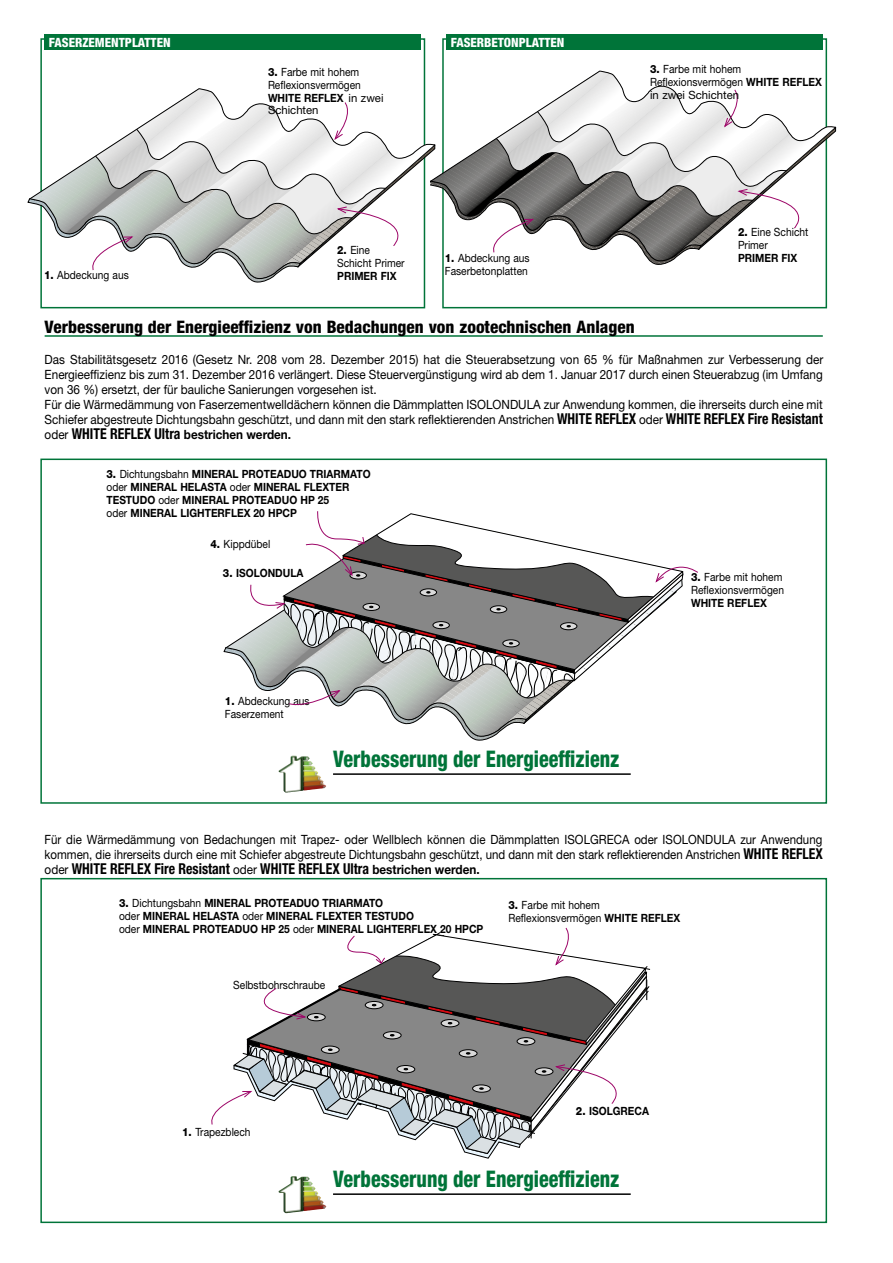
<style>
.page{position:relative;width:893px;height:1263px;background:#fff}
.page>*{position:absolute;margin:0;border:0;box-sizing:border-box;transform-origin:0 0}
.t1{font:800 condensed 22.8px "Helvetica Neue";color:#007439;scale:.88 1}
.t2{font:800 condensed 17.25px "Helvetica Neue";color:#000}
.t3{font:700 condensed 15px "Helvetica Neue";color:#000;scale:.92 1}
.t4{font:12.75px/15px "Helvetica Neue";color:#000;scale:.92 1}
.t5{font:12.75px/15px "Helvetica Neue";color:#000;scale:.9 1}
.t6{font:800 condensed 12.75px "Helvetica Neue";color:#fff}
.t7{font:11.4px/12.9px "Helvetica Neue";color:#000;scale:.9 1}
.t8{font:700 11.4px/12.9px "Helvetica Neue";color:#000;scale:.9 1}
.s1{font-weight:800}
.s2{font-weight:700}
.s3{font-weight:700;font-stretch:condensed;font-size:15px}
.s4{font-weight:400}
.s5{font-weight:400;font-stretch:normal;font-size:12.75px}
.s6{font-stretch:normal;font-size:12.75px}
</style>
<div class="page">
<div style="left:40px;top:459px;width:787px;height:345px;background:#fff;border:2px solid #007439"></div>
<div style="left:40px;top:878px;width:787px;height:345px;background:#fff;border:2px solid #007439"></div>
<div style="left:40px;top:38px;width:385px;height:270px;background:#fff;border:2px solid #007439"></div>
<div style="left:45px;top:34px;width:376px;height:15px;background:#007439"></div>
<div style="left:442px;top:38px;width:385px;height:270px;background:#fff;border:2px solid #007439"></div>
<div style="left:446px;top:34px;width:377px;height:15px;background:#007439"></div>
<svg style="left:211px;top:927px;width:439px;height:232px"></svg>
<svg style="left:27px;top:71px;width:809px;height:212px"></svg>
<svg style="left:223px;top:511px;width:475px;height:230px"></svg>
<hr style="left:45px;top:335px;width:778px;height:2px;background:#007439">
<hr style="left:333px;top:773px;width:298px;height:2px;background:#000">
<img style="left:278px;top:756px;width:48px;height:37px">
<hr style="left:333px;top:1193px;width:298px;height:2px;background:#000">
<img style="left:278px;top:1176px;width:48px;height:37px">
<p class="t6" style="left:49px;top:34px;width:123px">FASERZEMENTPLATTEN</p>
<p class="t6" style="left:451px;top:34px;width:115px">FASERBETONPLATTEN</p>
<p class="t7" style="left:268px;top:65px;width:130px"><span class="s1">3.</span> Farbe mit hohem<br>Reflexionsvermögen<br><span class="s2">WHITE REFLEX</span> in zwei<br>Schichten</p>
<p class="t7" style="left:650px;top:63px;width:192px"><span class="s1">3.</span> Farbe mit hohem<br>Reflexionsvermögen <span class="s2">WHITE REFLEX </span>in zwei Schichten</p>
<p class="t7" style="left:337px;top:243px;width:76px"><span class="s1">2.</span> Eine<br>Schicht Primer</p>
<p class="t7" style="left:44px;top:269px;width:96px"><span class="s1">1.</span> Abdeckung aus</p>
<p class="t8" style="left:337px;top:269px;width:68px">PRIMER FIX</p>
<p class="t7" style="left:738px;top:226px;width:80px"><span class="s1">2.</span> Eine Schicht<br>Primer</p>
<p class="t7" style="left:445px;top:251px;width:96px"><span class="s1">1.</span> Abdeckung aus</p>
<p class="t8" style="left:738px;top:251px;width:68px">PRIMER FIX</p>
<p class="t7" style="left:445px;top:264px;width:94px">Faserbetonplatten</p>
<h2 class="t2" style="left:45px;top:316px;width:591px">Verbesserung der Energieeffizienz von Bedachungen von zootechnischen Anlagen</h2>
<p class="t4" style="left:45px;top:352px;width:848px">Das Stabilitätsgesetz 2016 (Gesetz Nr. 208 vom 28. Dezember 2015) hat die Steuerabsetzung von 65 % für Maßnahmen zur Verbesserung der Energieeffizienz bis zum 31. Dezember 2016 verlängert. Diese Steuervergünstigung wird ab dem 1. Januar 2017 durch einen Steuerabzug (im Umfang von 36 %) ersetzt, der für bauliche Sanierungen vorgesehen ist.<br>Für die Wärmedämmung von Faserzementwelldächern können die Dämmplatten ISOLONDULA zur Anwendung kommen, die ihrerseits durch eine mit Schiefer abgestreute Dichtungsbahn geschützt, und dann mit den stark reflektierenden Anstrichen <span class="s3">WHITE REFLEX</span> oder <span class="s3">WHITE REFLEX Fire Resistant </span>oder <span class="s3">WHITE REFLEX Ultra</span> <span class="s2">bestrichen werden.</span></p>
<p class="t8" style="left:106px;top:467px;width:295px"><span class="s1">3.</span> <span class="s4">Dichtungsbahn</span> MINERAL PROTEADUO TRIARMATO <span class="s4">oder</span> MINERAL HELASTA <span class="s4">oder</span> MINERAL FLEXTER TESTUDO <span class="s4">oder</span> MINERAL PROTEADUO HP 25<br><span class="s4">oder</span> MINERAL LIGHTERFLEX 20 HPCP</p>
<p class="t7" style="left:210px;top:537px;width:68px"><span class="s1">4.</span> Kippdübel</p>
<p class="t8" style="left:223px;top:566px;width:91px"><span class="s1">3.</span> ISOLONDULA</p>
<p class="t7" style="left:225px;top:694px;width:96px"><span class="s1">1.</span> Abdeckung aus<br>Faserzement</p>
<h1 class="t1" style="left:333px;top:745px;width:327px">Verbesserung der Energieeffizienz</h1>
<p class="t7" style="left:691px;top:570px;width:105px"><span class="s1">3.</span> Farbe mit hohem<br>Reflexionsvermögen</p>
<p class="t8" style="left:691px;top:596px;width:86px">WHITE REFLEX</p>
<p class="t5" style="left:45px;top:832px;width:866px">Für die Wärmedämmung von Bedachungen mit Trapez- oder Wellblech können die Dämmplatten ISOLGRECA oder ISOLONDULA zur Anwendung kommen, die ihrerseits durch eine mit Schiefer abgestreute Dichtungsbahn geschützt, und dann mit den stark reflektierenden Anstrichen <span class="s3">WHITE REFLEX</span></p>
<p class="t3" style="left:45px;top:860px;width:474px"><span class="s5">oder</span> WHITE REFLEX Fire Resistant <span class="s5">oder</span> WHITE REFLEX Ultra <span class="s6">bestrichen werden.</span></p>
<p class="t8" style="left:119px;top:896px;width:406px"><span class="s1">3.</span> <span class="s4">Dichtungsbahn</span> MINERAL PROTEADUO TRIARMATO<br><span class="s4">oder</span> MINERAL HELASTA <span class="s4">oder</span> MINERAL FLEXTER TESTUDO<br><span class="s4">oder</span> MINERAL PROTEADUO HP 25 <span class="s4">oder</span> MINERAL LIGHTERFLEX 20 HPCP</p>
<p class="t7" style="left:233px;top:978px;width:104px">Selbstbohrschraube</p>
<p class="t7" style="left:508px;top:898px;width:192px"><span class="s1">3.</span> Farbe mit hohem<br>Reflexionsvermögen <span class="s2">WHITE REFLEX</span></p>
<p class="t7" style="left:182px;top:1125px;width:77px"><span class="s1">1.</span> Trapezblech</p>
<p class="t8" style="left:576px;top:1104px;width:83px"><span class="s1">2.</span> ISOLGRECA</p>
<h1 class="t1" style="left:333px;top:1165px;width:327px">Verbesserung der Energieeffizienz</h1>
</div>
